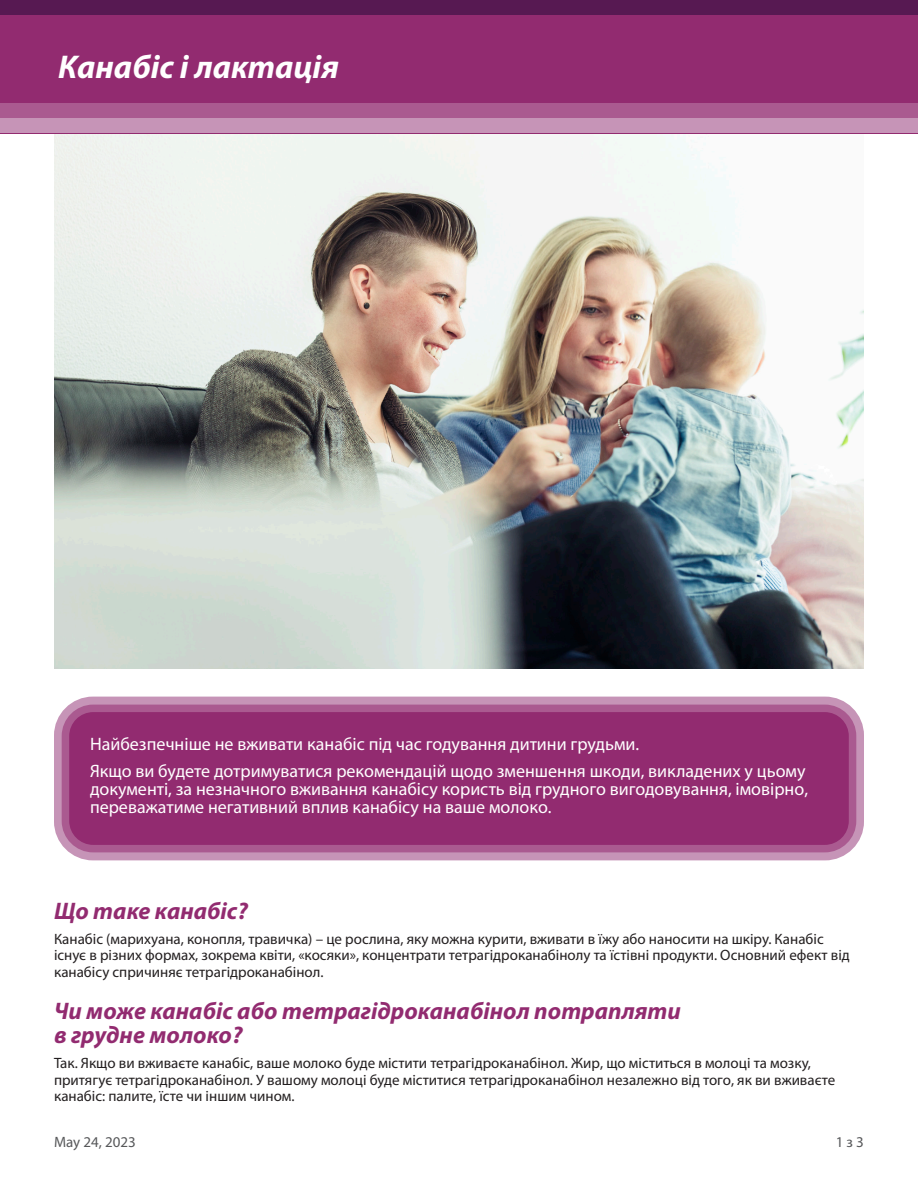
<style>
.page{position:relative;width:918px;height:1188px;background:#fff}
.page>*{position:absolute;margin:0;border:0;box-sizing:border-box;transform-origin:0 0}
.t1{font:italic 700 33px "Myriad Pro";color:#fff}
.t2{font:italic 700 24px/24px "Myriad Pro";color:#922b70}
.t3{font:18px/18px "Myriad Pro";color:#fff}
.t4{font:15px/16.5px "Myriad Pro";color:#231f20}
.t5{font:15px "Myriad Pro";color:#57585a}
</style>
<div class="page">
<img style="left:54px;top:134px;width:810px;height:535px">
<div style="left:0;top:0;width:918px;height:133px;background:#922b70"></div>
<div style="left:0;top:118px;width:918px;height:15px;background:#c694b7"></div>
<div style="left:0;top:104px;width:918px;height:14px;background:#aa5a90"></div>
<div style="left:0;top:0;width:918px;height:15px;background:#571952"></div>
<div style="left:54px;top:697px;width:810px;height:163px;border:15px solid #c694b7;border-radius:32px"></div>
<div style="left:65px;top:708px;width:788px;height:141px;background:#922b70;border-radius:28px"></div>
<div style="left:62px;top:705px;width:794px;height:147px;border:8px solid #aa5a90;border-radius:28px"></div>
<p class="t1" style="left:58px;top:45px;width:282px">Канабіс і лактація</p>
<p class="t3" style="left:90px;top:735px;width:551px">Найбезпечніше не вживати канабіс під час годування дитини грудьми.</p>
<p class="t3" style="left:90px;top:762px;width:720px">Якщо ви будете дотримуватися рекомендацій щодо зменшення шкоди, викладених у цьому документі, за незначного вживання канабісу користь від грудного вигодовування, імовірно, переважатиме негативний вплив канабісу на ваше молоко.</p>
<p class="t2" style="left:54px;top:898px;width:195px">Що таке канабіс?</p>
<p class="t4" style="left:54px;top:930px;width:797px">Канабіс (марихуана, конопля, травичка) – це рослина, яку можна курити, вживати в їжу або наносити на шкіру. Канабіс існує в різних формах, зокрема квіти, «косяки», концентрати тетрагідроканабінолу та їстівні продукти. Основний ефект від канабісу спричиняє тетрагідроканабінол.</p>
<p class="t2" style="left:54px;top:998px;width:628px">Чи може канабіс або тетрагідроканабінол потрапляти в грудне молоко?</p>
<p class="t4" style="left:54px;top:1054px;width:783px">Так. Якщо ви вживаєте канабіс, ваше молоко буде містити тетрагідроканабінол. Жир, що міститься в молоці та мозку, притягує тетрагідроканабінол. У вашому молоці буде міститися тетрагідроканабінол незалежно від того, як ви вживаєте канабіс: палите, їсте чи іншим чином.</p>
<p class="t5" style="left:54px;top:1132px;width:83px">May 24, 2023</p>
<p class="t5" style="left:836px;top:1132px;width:30px">1 з 3</p>
</div>
